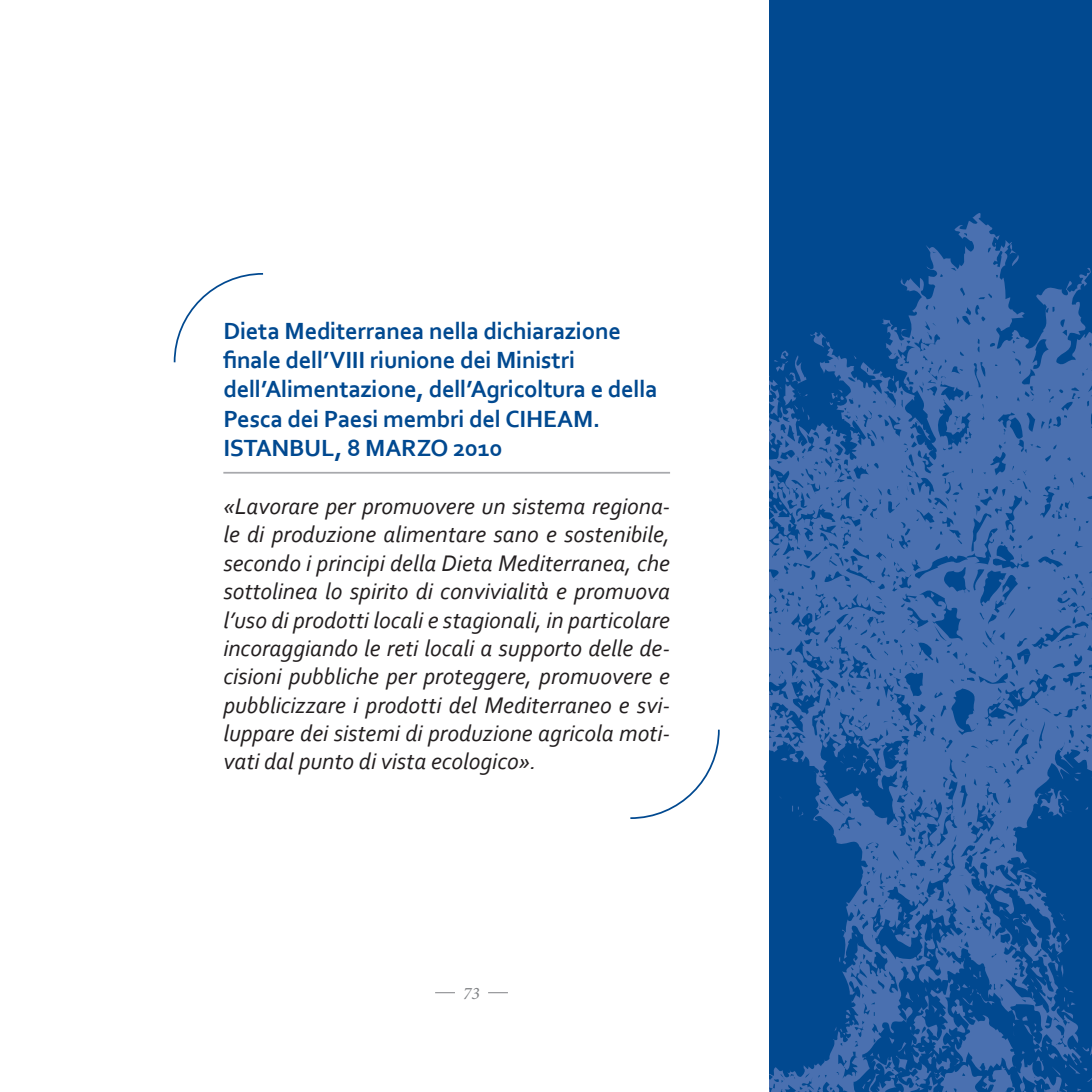
<style>
.page{position:relative;width:1092px;height:1092px;background:#fff}
.page>*{position:absolute;margin:0;border:0;box-sizing:border-box;transform-origin:0 0}
.t1{font:700 24.5px/29.4px "Corbel";letter-spacing:-.01em;color:#014990}
.t2{font:italic 23.62px/28.3px "Corbel";color:#231f20;text-align:justify}
.t3{font:italic 17.5px "Minion Pro";color:#808285}
</style>
<div class="page">
<hr style="left:223px;top:472px;width:447px;height:1px;background:#a8a9ad">
<svg style="left:173px;top:273px;width:91px;height:90px"></svg>
<svg style="left:630px;top:729px;width:90px;height:90px"></svg>
<div style="left:769px;top:0;width:322px;height:1091px;background:#014990"></div>
<svg style="left:769px;top:213px;width:322px;height:878px;fill:#496faf"></svg>
<svg style="left:435px;top:992px;width:20px;height:1px"></svg>
<svg style="left:488px;top:992px;width:20px;height:1px"></svg>
<p class="t1" style="left:223px;top:315px;width:436px">Dieta Mediterranea nella dichiarazione finale dell’VIII riunione dei Ministri dell’Alimentazione, dell’Agricoltura e della Pesca dei Paesi membri del CIHEAM.<br>ISTANBUL, 8 MARZO 2010</p>
<p class="t2" style="left:223px;top:491px;width:448px">«Lavorare per promuovere un sistema regiona&shy;le di produzione alimentare sano e sostenibile, secondo i principi della Dieta Mediterranea, che sottolinea lo spirito di convivialità e promuova l’uso di prodotti locali e stagionali, in particolare incoraggiando le reti locali a supporto delle de&shy;cisioni pubbliche per proteggere, promuovere e pubblicizzare i prodotti del Mediterraneo e svi&shy;luppare dei sistemi di produzione agricola moti&shy;vati dal punto di vista ecologico».</p>
<p class="t3" style="left:463px;top:981px;width:18px">73</p>
</div>
